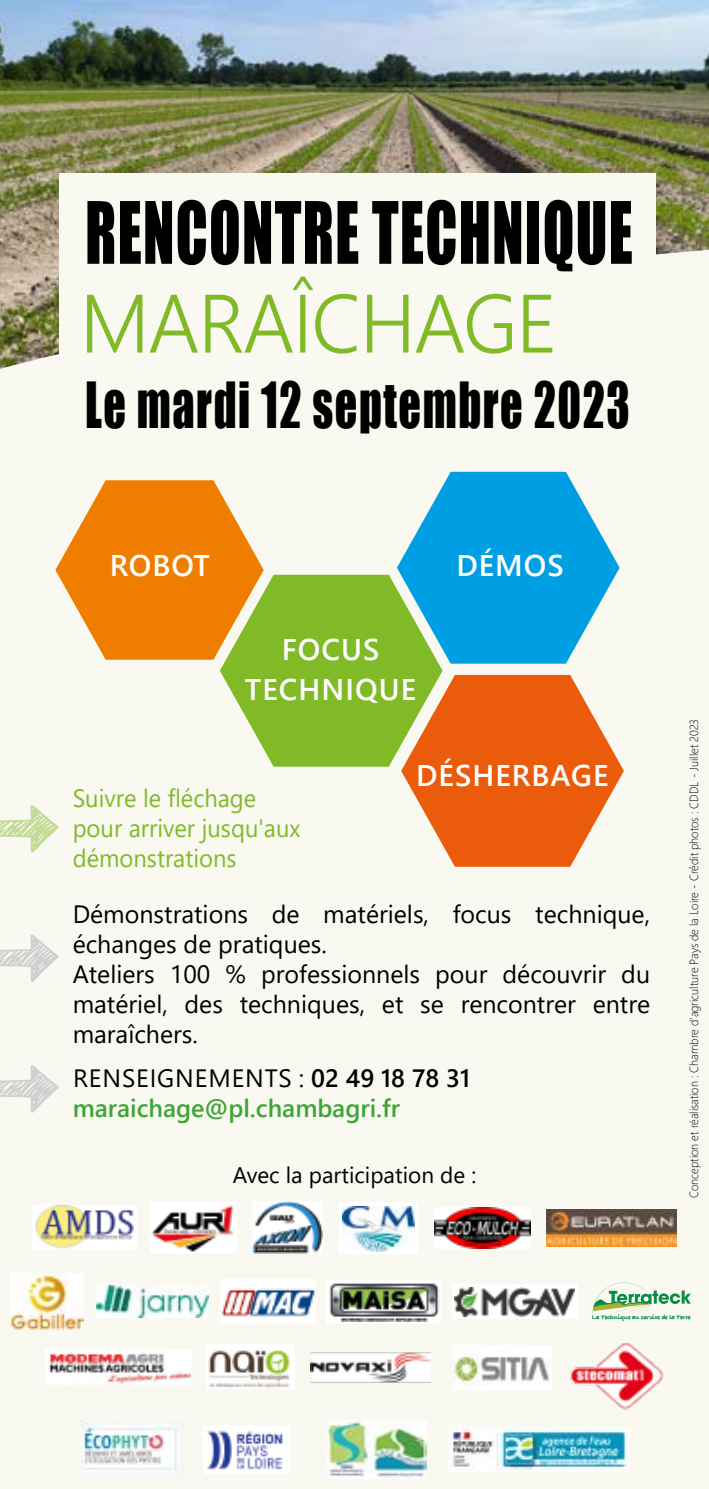
<style>
.page{position:relative;width:709px;height:1489px;background:#fff}
.page>*{position:absolute;margin:0;border:0;box-sizing:border-box;transform-origin:0 0}
.t1{font:300 82.5px "Segoe UI";letter-spacing:-.02em;color:#80ba27}
.t2{font:79.25px "Impact";letter-spacing:.02em;color:#000;scale:.73 1}
.t3{font:58.5px "Impact";letter-spacing:.035em;color:#000;scale:.76 1}
.t4{font:600 29.75px/39.5px "Segoe UI";letter-spacing:.035em;color:#fff;text-align:center}
.t5{font:25px/30px "Segoe UI";color:#000}
.t6{font:600 25px/30px "Segoe UI";color:#3fa535}
.t7{font:25px/30px "Segoe UI";color:#80ba27;scale:.95 1}
.t8{font:22.5px "Segoe UI";color:#000}
.t9{font:300 12px "Segoe UI";color:#000;scale:.95 1}
.t10{font:6.5px "Bradley Hand ITCTT Bold";letter-spacing:.005em;color:#058d44}
.s1{font-weight:400;color:#000}
.s2{color:#000}
</style>
<div class="page">
<div style="left:0;top:0;width:709px;height:1488px;background:#f9f8f1"></div>
<img style="left:0;top:0;width:709px;height:369px">
<img style="left:46px;top:1349px;width:145px;height:34px">
<img style="left:207px;top:1344px;width:88px;height:44px">
<img style="left:310px;top:1352px;width:120px;height:30px">
<img style="left:454px;top:1345px;width:97px;height:44px">
<img style="left:570px;top:1343px;width:93px;height:66px">
<svg style="left:220px;top:574px;width:222px;height:192px;background:#8bbf3a"></svg>
<svg style="left:55px;top:480px;width:209px;height:179px"></svg>
<svg style="left:397px;top:472px;width:222px;height:191px;fill:#009fe3"></svg>
<svg style="left:401px;top:675px;width:223px;height:191px;fill:#ea5b0b"></svg>
<svg style="left:0;top:805px;width:59px;height:47px"></svg>
<svg style="left:0;top:935px;width:59px;height:47px"></svg>
<svg style="left:0;top:1065px;width:59px;height:47px"></svg>
<div style="left:59px;top:174px;width:596px;height:228px;background:#f9f8f1"></div>
<img style="left:151px;top:1202px;width:85px;height:50px">
<div style="left:339px;top:1202px;width:79px;height:51px;background:#fff"></div>
<img style="left:342px;top:1206px;width:72px;height:44px">
<img style="left:435px;top:1207px;width:95px;height:41px">
<img style="left:546px;top:1209px;width:130px;height:37px">
<img style="left:32px;top:1205px;width:104px;height:44px">
<img style="left:252px;top:1201px;width:71px;height:52px">
<img style="left:81px;top:1421px;width:97px;height:51px">
<img style="left:326px;top:1420px;width:100px;height:58px">
<img style="left:449px;top:1427px;width:180px;height:44px">
<img style="left:204px;top:1425px;width:85px;height:47px">
<svg style="left:592px;top:1282px;width:99px;height:32px"></svg>
<img style="left:97px;top:1285px;width:111px;height:32px">
<img style="left:11px;top:1273px;width:72px;height:56px">
<svg style="left:327px;top:1280px;width:114px;height:43px"></svg>
<img style="left:329px;top:1282px;width:111px;height:39px">
<div style="left:452px;top:1284px;width:126px;height:34px;background:#fff"></div>
<img style="left:454px;top:1287px;width:120px;height:29px">
<img style="left:220px;top:1279px;width:96px;height:44px">
<h2 class="t2" style="left:85px;top:171px;width:751px">RENCONTRE TECHNIQUE</h2>
<h1 class="t1" style="left:80px;top:245px;width:478px">MARAÎCHAGE</h1>
<h3 class="t3" style="left:85px;top:359px;width:718px">Le mardi 12 septembre 2023</h3>
<p class="t4" style="left:110px;top:543px;width:102px">ROBOT</p>
<p class="t4" style="left:245px;top:627px;width:173px">FOCUS<br>TECHNIQUE</p>
<p class="t4" style="left:456px;top:543px;width:109px">DÉMOS</p>
<p class="t7" style="left:73px;top:781px;width:241px">Suivre le fléchage pour arriver jusqu'aux démonstrations</p>
<p class="t4" style="left:416px;top:753px;width:194px">DÉSHERBAGE</p>
<p class="t5" style="left:73px;top:896px;width:579px">Démonstrations de matériels, focus technique, échanges de pratiques.<br>Ateliers 100 % professionnels pour découvrir du matériel, des techniques, et se rencontrer entre maraîchers.</p>
<p class="t6" style="left:73px;top:1061px;width:399px"><span class="s1">RENSEIGNEMENTS :</span> <span class="s2">02 49 18 78 31 </span>maraichage@pl.chambagri.fr</p>
<p class="t8" style="left:233px;top:1153px;width:245px">Avec la participation de :</p>
<p class="t9" style="left:682px;top:1197px;width:506px;rotate:-90deg">Conception et réalisation : Chambre d'agriculture Pays de la Loire - Crédit photos : CDDL - Juillet 2023</p>
<p class="t10" style="left:592px;top:1312px;width:100px">La Technique au service de la Terre</p>
</div>
